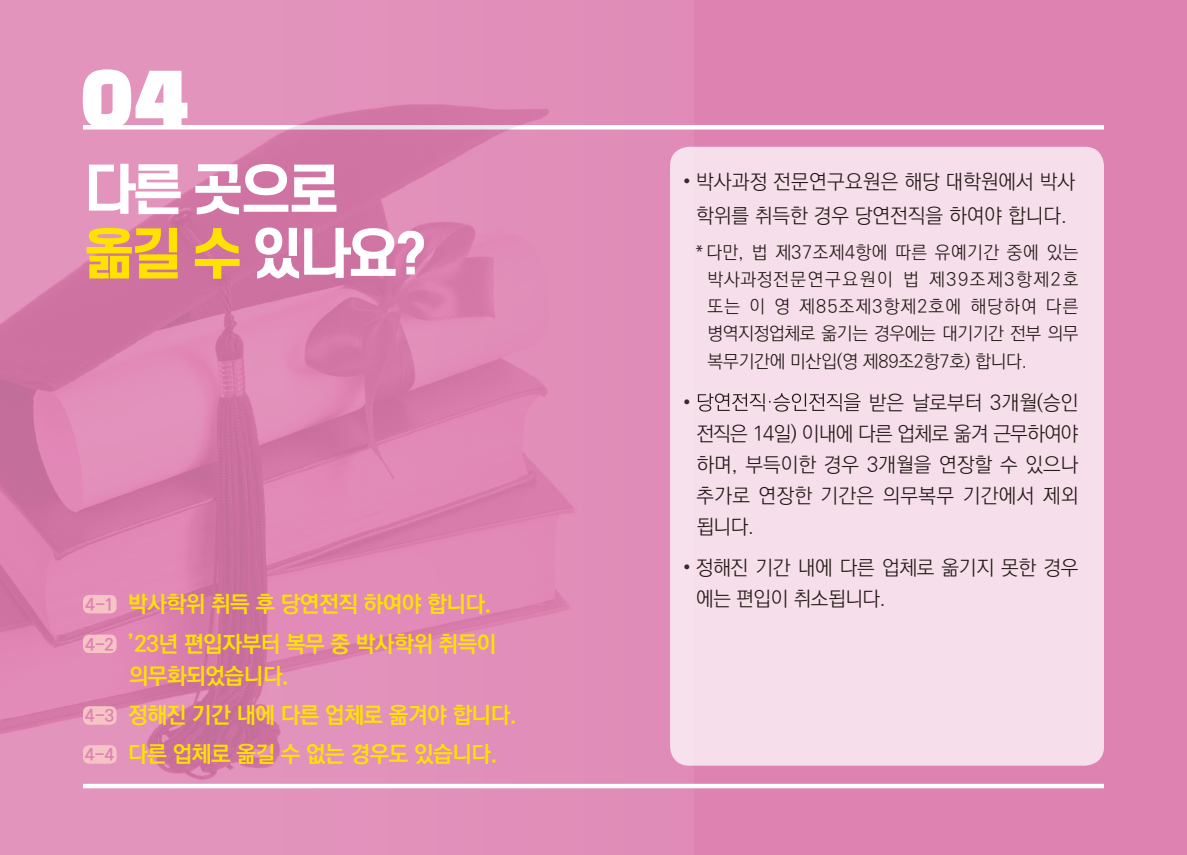
<style>
.page{position:relative;width:1187px;height:855px;background:#fff}
.page>*{position:absolute;margin:0;border:0;box-sizing:border-box;transform-origin:0 0}
.t1{font:90.45px "Black Han Sans";color:#fff}
.t2{font:22.5px/38.9px "Ko Pub World Dotum PB";letter-spacing:-.02em;color:#ffe200}
.t3{font:20.25px/31.1px "Ko Pub World Dotum PL";color:#231916;text-align:center}
.t4{font:18px/27.2px "Ko Pub World Dotum PL";letter-spacing:-.01em;color:#231916;text-align:justify}
.s1{font-size:16.88px;color:#de82b2}
</style>
<div class="page">
<div style="left:0;top:0;width:1186px;height:855px;background:#de82b2"></div>
<hr style="left:83px;top:125px;width:1020px;height:4px;background:#fff">
<div style="left:670px;top:147px;width:433px;height:618px;background:#f6dfeb;border-radius:19px"></div>
<div style="left:83px;top:783px;width:1020px;height:5px;background:#fff"></div>
<svg style="left:697px;top:393px;width:163px;height:18px"></svg>
<img style="left:0;top:0;width:694px;height:855px">
<div style="left:83px;top:595px;width:34px;height:18px;background:#f7c4c6;border-radius:6px"></div>
<div style="left:83px;top:634px;width:34px;height:19px;background:#f7c4c6;border-radius:6px"></div>
<div style="left:83px;top:706px;width:34px;height:18px;background:#f7c4c6;border-radius:6px"></div>
<div style="left:83px;top:745px;width:34px;height:18px;background:#f7c4c6;border-radius:6px"></div>
<svg style="left:89px;top:164px;width:247px;height:50px"></svg>
<svg style="left:87px;top:228px;width:152px;height:51px"></svg>
<svg style="left:255px;top:227px;width:169px;height:51px"></svg>
<h1 class="t1" style="left:80px;top:54px;width:110px">04</h1>
<p class="t2" style="left:85px;top:585px;width:412px;line-height:39.6px"><span class="s1">4-1</span> 박사학위 취득 후 당연전직 하여야 합니다.<br><span class="s1">4-2</span> ’23년 편입자부터 복무 중 박사학위 취득이</p>
<p class="t2" style="left:85px;top:657px;width:433px;text-indent:44px">의무화되었습니다.<br><span class="s1">4-3</span> 정해진 기간 내에 다른 업체로 옮겨야 합니다.<br><span class="s1">4-4</span> 다른 업체로 옮길 수 없는 경우도 있습니다.</p>
<p class="t3" style="left:682px;top:166px;width:394px;line-height:33.3px">• 박사과정 전문연구요원은 해당 대학원에서 박사 학위를 취득한 경우 당연전직을 하여야 합니다.</p>
<p class="t4" style="left:707px;top:239px;width:372px;text-indent:-12px">* 다만, 법 제37조제4항에 따른 유예기간 중에 있는 박사과정전문연구요원이 법 제39조제3항제2호 또는 이 영 제85조제3항제2호에 해당하여 다른 병역지정업체로 옮기는 경우에는 대기기간 전부 의무 복무기간에 미산입(영 제89조2항7호) 합니다.</p>
<p class="t3" style="left:682px;top:387px;width:10px">•</p>
<p class="t3" style="left:696px;top:387px;width:384px;text-align:justify;text-indent:173px">받은 날로부터 3개월(승인 전직은 14일) 이내에 다른 업체로 옮겨 근무하여야 하며, 부득이한 경우 3개월을 연장할 수 있으나 추가로 연장한 기간은 의무복무 기간에서 제외 됩니다.</p>
<p class="t3" style="left:696px;top:552px;width:383px;text-align:left;text-indent:-14px">• 정해진 기간 내에 다른 업체로 옮기지 못한 경우 에는 편입이 취소됩니다.</p>
</div>
